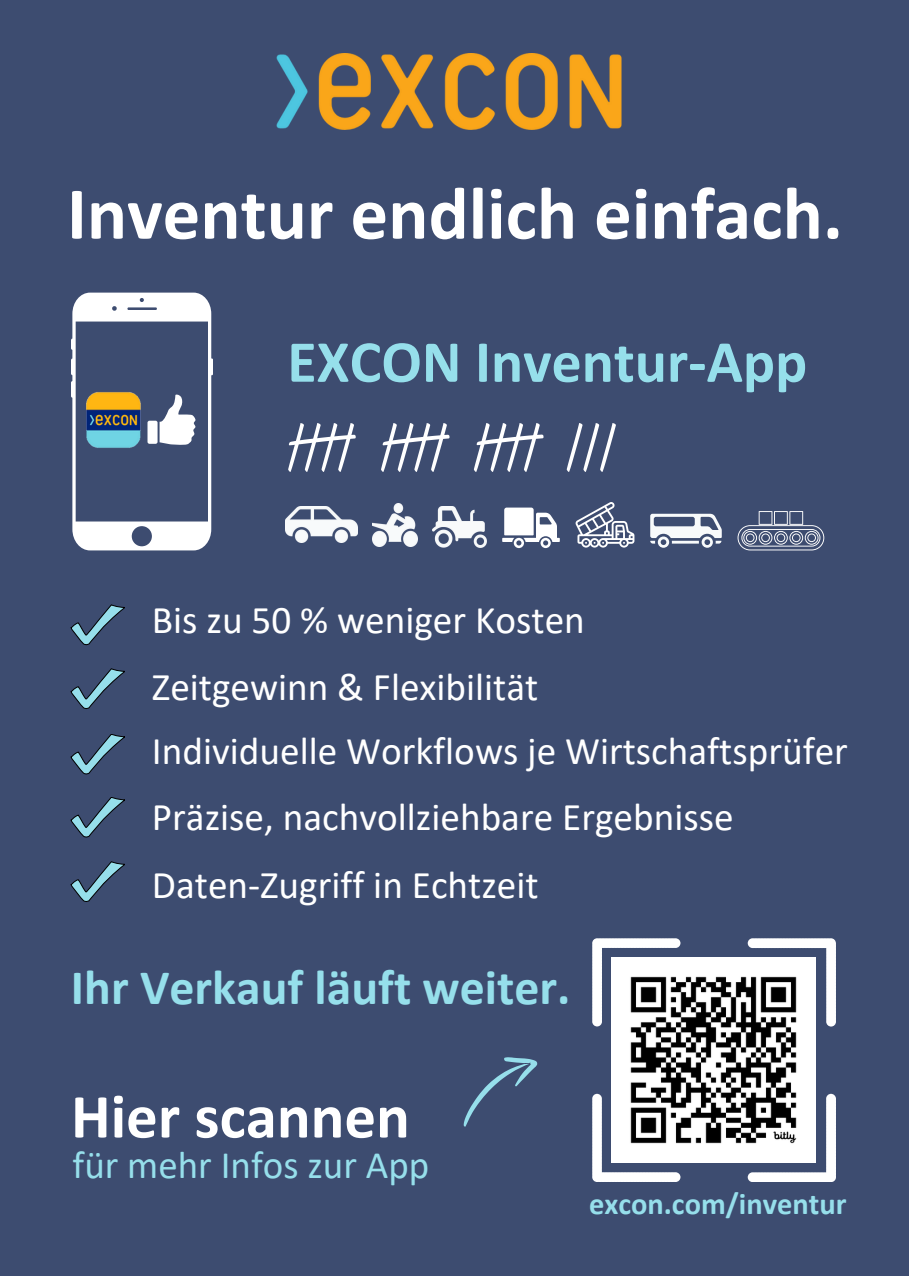
<style>
.page{position:relative;width:909px;height:1276px;background:#3d4c70}
.page>*{position:absolute;margin:0;border:0;box-sizing:border-box;transform-origin:0 0}
.t1{font:700 75px "Calibri";color:#fff}
.t2{font:68.7px "Pinatas Marks";color:#fff}
.t3{font:700 63px "Calibri";color:#fff}
.t4{font:700 60px "Calibri";color:#96dfeb}
.t5{font:700 49.8px "Calibri";color:#96dfeb}
.t6{font:39.3px "Calibri";color:#fff}
.t7{font:39px "Calibri";color:#96dfeb}
.t8{font:700 30.6px "Calibri";color:#96dfeb}
</style>
<div class="page">
<svg style="left:71px;top:293px;width:142px;height:257px"></svg>
<div style="left:148px;top:421px;width:10px;height:23px;background:#fff;border-radius:2px"></div>
<svg style="left:71px;top:797px;width:54px;height:41px"></svg>
<img style="left:276px;top:53px;width:346px;height:77px">
<svg style="left:71px;top:861px;width:54px;height:41px"></svg>
<svg style="left:71px;top:605px;width:54px;height:40px"></svg>
<svg style="left:71px;top:734px;width:54px;height:40px"></svg>
<svg style="left:71px;top:669px;width:54px;height:40px"></svg>
<img style="left:372px;top:503px;width:45px;height:43px">
<img style="left:433px;top:507px;width:54px;height:40px">
<img style="left:286px;top:507px;width:72px;height:36px">
<svg style="left:592px;top:938px;width:88px;height:88px"></svg>
<svg style="left:748px;top:938px;width:87px;height:88px"></svg>
<svg style="left:748px;top:1094px;width:87px;height:87px"></svg>
<svg style="left:592px;top:1094px;width:88px;height:87px"></svg>
<img style="left:611px;top:957px;width:205px;height:205px">
<svg style="left:502px;top:507px;width:58px;height:41px"></svg>
<svg style="left:576px;top:502px;width:58px;height:45px"></svg>
<svg style="left:650px;top:514px;width:72px;height:33px"></svg>
<svg style="left:738px;top:511px;width:86px;height:39px"></svg>
<svg style="left:463px;top:1057px;width:75px;height:70px"></svg>
<p class="t1" style="left:67px;top:182px;width:778px">Inventur endlich einfach.</p>
<p class="t4" style="left:287px;top:337px;width:521px">EXCON Inventur-App</p>
<p class="t2" style="left:288px;top:404px;width:330px">IIII IIII IIII III</p>
<p class="t6" style="left:152px;top:604px;width:434px">Bis zu 50 % weniger Kosten</p>
<p class="t6" style="left:152px;top:671px;width:388px">Zeitgewinn &amp; Flexibilität</p>
<p class="t6" style="left:152px;top:734px;width:698px">Individuelle Workflows je Wirtschaftsprüfer</p>
<p class="t6" style="left:152px;top:801px;width:583px">Präzise, nachvollziehbare Ergebnisse</p>
<h3 class="t6" style="left:152px;top:869px;width:388px">Daten-Zugriff in Echtzeit</h3>
<p class="t5" style="left:71px;top:966px;width:501px">Ihr Verkauf läuft weiter.</p>
<p class="t3" style="left:71px;top:1090px;width:340px">Hier scannen</p>
<p class="t7" style="left:73px;top:1148px;width:358px">für mehr Infos zur App</p>
<p class="t8" style="left:589px;top:1191px;width:259px">excon.com/inventur</p>
</div>
